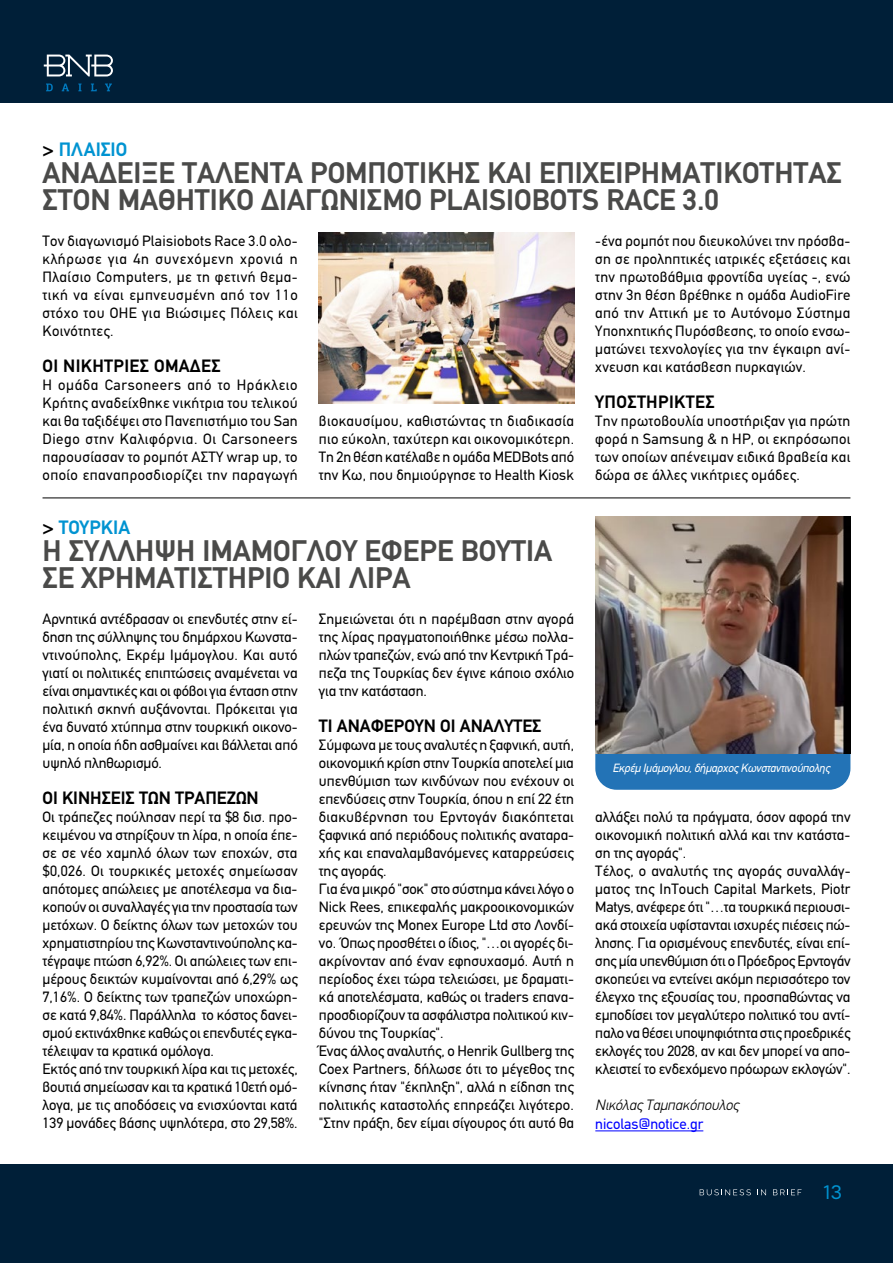
<style>
.page{position:relative;width:893px;height:1263px;background:#fff}
.page>*{position:absolute;margin:0;border:0;box-sizing:border-box;transform-origin:0 0}
.t1{font:700 30px/27px "PF Din Text";color:#4a4a49}
.t2{font:700 19.5px "PF Din Text";letter-spacing:.005em;color:#0093d1}
.t3{font:19.5px "CF Asty Std";color:#0093d1}
.t4{font:700 18px "PF Din Text";color:#000}
.t5{font:700 18px "PF Din Text";letter-spacing:.02em;color:#000}
.t6{font:15px/18px "PF Din Text";letter-spacing:-.005em;color:#000;text-align:justify}
.t7{font:italic 300 15px "PF Din Text";letter-spacing:-.005em;color:#000}
.t8{font:15px "PF Din Text";color:#00f}
.t9{font:italic 12px "PF Din Text";letter-spacing:-.02em;color:#fff}
.s1{color:#000}
</style>
<div class="page">
<div style="left:0;top:0;width:893px;height:102px;background:#001f38"></div>
<svg style="left:46px;top:84px;width:7px;height:7px"></svg>
<svg style="left:62px;top:84px;width:7px;height:7px"></svg>
<svg style="left:78px;top:84px;width:4px;height:7px"></svg>
<svg style="left:91px;top:84px;width:6px;height:7px"></svg>
<svg style="left:105px;top:84px;width:7px;height:7px"></svg>
<svg style="left:44px;top:55px;width:69px;height:21px"></svg>
<div style="left:0;top:1164px;width:893px;height:99px;background:#001f38"></div>
<svg style="left:700px;top:1189px;width:51px;height:6px"></svg>
<svg style="left:757px;top:1189px;width:9px;height:6px"></svg>
<svg style="left:773px;top:1189px;width:28px;height:6px"></svg>
<hr style="left:43px;top:498px;width:807px;height:1px;background:#000">
<img style="left:319px;top:233px;width:255px;height:170px">
<hr style="left:595px;top:1130px;width:108px;height:1px;background:#00f">
<div style="left:595px;top:524px;width:255px;height:266px;background:#2373b6;border-radius:21px"></div>
<img style="left:595px;top:516px;width:255px;height:238px">
<h2 class="t2" style="left:43px;top:138px;width:86px"><span class="s1">&gt;</span> ΠΛΑΙΣΙΟ</h2>
<h1 class="t1" style="left:43px;top:159px;width:801px">ΑΝΆΔΕΙΞΕ ΤΑΛΈΝΤΑ ΡΟΜΠΟΤΙΚΉΣ ΚΑΙ ΕΠΙΧΕΙΡΗΜΑΤΙΚΌΤΗΤΑΣ<br>ΣΤΟΝ ΜΑΘΗΤΙΚΌ ΔΙΑΓΩΝΙΣΜΌ PLAISIOBOTS RACE 3.0</h1>
<p class="t6" style="left:43px;top:232px;width:257px">Τον διαγωνισμό Plaisiobots Race 3.0 ολο&shy;κλήρωσε για 4η συνεχόμενη χρονιά η Πλαίσιο Computers, με τη φετινή θεμα&shy;τική να είναι εμπνευσμένη από τον 11ο στόχο του ΟΗΕ για Βιώσιμες Πόλεις και Κοινότητες.</p>
<p class="t5" style="left:43px;top:355px;width:180px">ΟΙ ΝΙΚΗΤΡΙΕΣ ΟΜΑΔΕΣ</p>
<p class="t6" style="left:43px;top:376px;width:257px">Η ομάδα Carsoneers από το Ηράκλειο Κρήτης αναδείχθηκε νικήτρια του τελικού και θα ταξιδέψει στο Πανεπιστήμιο του San Diego στην Καλιφόρνια. Οι Carsoneers παρουσίασαν το ρομπότ ΑΣΤΥ wrap up, το οποίο επαναπροσδιορίζει την παραγωγή</p>
<p class="t6" style="left:319px;top:412px;width:257px">βιοκαυσίμου, καθιστώντας τη διαδικασία πιο εύκολη, ταχύτερη και οικονομικότερη.<br>Τη 2η θέση κατέλαβε η ομάδα MEDBots από την Κω, που δημιούργησε το Health Kiosk</p>
<h2 class="t2" style="left:43px;top:516px;width:89px"><span class="s1">&gt;</span> ΤΟΥΡΚΙΑ</h2>
<h1 class="t1" style="left:42px;top:537px;width:511px">Η ΣΎΛΛΗΨΗ ΙΜΆΜΟΓΛΟΥ ΈΦΕΡΕ ΒΟΥΤΙΆ<br>ΣΕ ΧΡΗΜΑΤΙΣΤΉΡΙΟ ΚΑΙ ΛΊΡΑ</h1>
<p class="t6" style="left:43px;top:610px;width:257px">Αρνητικά αντέδρασαν οι επενδυτές στην εί&shy;δηση της σύλληψης του δημάρχου Κωνστα&shy;ντινούπολης, Εκρέμ Ιμάμογλου. Και αυτό γιατί οι πολιτικές επιπτώσεις αναμένεται να είναι σημαντικές και οι φόβοι για ένταση στην πολιτική σκηνή αυξάνονται. Πρόκειται για ένα δυνατό χτύπημα στην τουρκική οικονο&shy;μία, η οποία ήδη ασθμαίνει και βάλλεται από υψηλό πληθωρισμό.</p>
<p class="t4" style="left:43px;top:787px;width:218px">ΟΙ ΚΙΝΗΣΕΙΣ ΤΩΝ ΤΡΑΠΕΖΩΝ</p>
<p class="t6" style="left:43px;top:808px;width:257px;text-align:left">Οι τράπεζες πούλησαν περί τα $8 δισ. προ&shy;κειμένου να στηρίξουν τη λίρα, η οποία έπε&shy;σε σε νέο χαμηλό όλων των εποχών, στα $0,026. Οι τουρκικές μετοχές σημείωσαν απότομες απώλειες με αποτέλεσμα να δια&shy;κοπούν οι συναλλαγές για την προστασία των μετόχων. Ο δείκτης όλων των μετοχών του χρηματιστηρίου της Κωνσταντινούπολης κα&shy;τέγραψε πτώση 6,92%. Οι απώλειες των επι&shy;μέρους δεικτών κυμαίνονται από 6,29% ως 7,16%. Ο δείκτης των τραπεζών υποχώρη&shy;σε κατά 9,84%. Παράλληλα το κόστος δανει&shy;σμού εκτινάχθηκε καθώς οι επενδυτές εγκα&shy;τέλειψαν τα κρατικά ομόλογα.<br>Εκτός από την τουρκική λίρα και τις μετοχές, βουτιά σημείωσαν και τα κρατικά 10ετή ομό&shy;λογα, με τις αποδόσεις να ενισχύονται κατά 139 μονάδες βάσης υψηλότερα, στο 29,58%.</p>
<p class="t6" style="left:319px;top:610px;width:257px">Σημειώνεται ότι η παρέμβαση στην αγορά της λίρας πραγματοποιήθηκε μέσω πολλα&shy;πλών τραπεζών, ενώ από την Κεντρική Τρά&shy;πεζα της Τουρκίας δεν έγινε κάποιο σχόλιο για την κατάσταση.</p>
<p class="t4" style="left:319px;top:715px;width:224px">ΤΙ ΑΝΑΦΕΡΟΥΝ ΟΙ ΑΝΑΛΥΤΕΣ</p>
<p class="t6" style="left:319px;top:736px;width:257px;text-align:left">Σύμφωνα με τους αναλυτές η ξαφνική, αυτή, οικονομική κρίση στην Τουρκία αποτελεί μια υπενθύμιση των κινδύνων που ενέχουν οι επενδύσεις στην Τουρκία, όπου η επί 22 έτη διακυβέρνηση του Ερντογάν διακόπτεται ξαφνικά από περιόδους πολιτικής αναταρα&shy;χής και επαναλαμβανόμενες καταρρεύσεις της αγοράς.<br>Για ένα μικρό "σοκ" στο σύστημα κάνει λόγο ο Nick Rees, επικεφαλής μακροοικονομικών ερευνών της Monex Europe Ltd στο Λονδί&shy;νο. Όπως προσθέτει ο ίδιος, "…οι αγορές δι&shy;ακρίνονταν από έναν εφησυχασμό. Αυτή η περίοδος έχει τώρα τελειώσει, με δραματι&shy;κά αποτελέσματα, καθώς οι traders επανα&shy;προσδιορίζουν τα ασφάλιστρα πολιτικού κιν&shy;δύνου της Τουρκίας".<br>Ένας άλλος αναλυτής, ο Henrik Gullberg της Coex Partners, δήλωσε ότι το μέγεθος της κίνησης ήταν "έκπληξη", αλλά η είδηση της πολιτικής καταστολής επηρεάζει λιγότερο. "Στην πράξη, δεν είμαι σίγουρος ότι αυτό θα</p>
<p class="t6" style="left:595px;top:232px;width:257px">-ένα ρομπότ που διευκολύνει την πρόσβα&shy;ση σε προληπτικές ιατρικές εξετάσεις και την πρωτοβάθμια φροντίδα υγείας -, ενώ στην 3η θέση βρέθηκε η ομάδα AudioFire από την Αττική με το Αυτόνομο Σύστημα Υποηχητικής Πυρόσβεσης, το οποίο ενσω&shy;ματώνει τεχνολογίες για την έγκαιρη ανί&shy;χνευση και κατάσβεση πυρκαγιών.</p>
<p class="t5" style="left:595px;top:391px;width:121px">ΥΠΟΣΤΗΡΙΚΤΕΣ</p>
<p class="t6" style="left:595px;top:412px;width:257px">Την πρωτοβουλία υποστήριξαν για πρώτη φορά η Samsung &amp; η HP, οι εκπρόσωποι των οποίων απένειμαν ειδικά βραβεία και δώρα σε άλλες νικήτριες ομάδες.</p>
<p class="t9" style="left:612px;top:760px;width:219px">Εκρέμ Ιμάμογλου, δήμαρχος Κωνσταντινούπολης</p>
<p class="t6" style="left:595px;top:808px;width:257px;text-align:left">αλλάξει πολύ τα πράγματα, όσον αφορά την οικονομική πολιτική αλλά και την κατάστα&shy;ση της αγοράς".<br>Τέλος, ο αναλυτής της αγοράς συναλλάγ&shy;ματος της InTouch Capital Markets, Piotr Matys, ανέφερε ότι "…τα τουρκικά περιουσι&shy;ακά στοιχεία υφίστανται ισχυρές πιέσεις πώ&shy;λησης. Για ορισμένους επενδυτές, είναι επί&shy;σης μία υπενθύμιση ότι ο Πρόεδρος Ερντογάν σκοπεύει να εντείνει ακόμη περισσότερο τον έλεγχο της εξουσίας του, προσπαθώντας να εμποδίσει τον μεγαλύτερο πολιτικό του αντί&shy;παλο να θέσει υποψηφιότητα στις προεδρικές εκλογές του 2028, αν και δεν μπορεί να απο&shy;κλειστεί το ενδεχόμενο πρόωρων εκλογών".</p>
<p class="t7" style="left:595px;top:1096px;width:145px">Νικόλας Ταμπακόπουλος</p>
<p class="t8" style="left:595px;top:1115px;width:110px">nicolas@notice.gr</p>
<h2 class="t3" style="left:823px;top:1181px;width:20px">13</h2>
</div>
